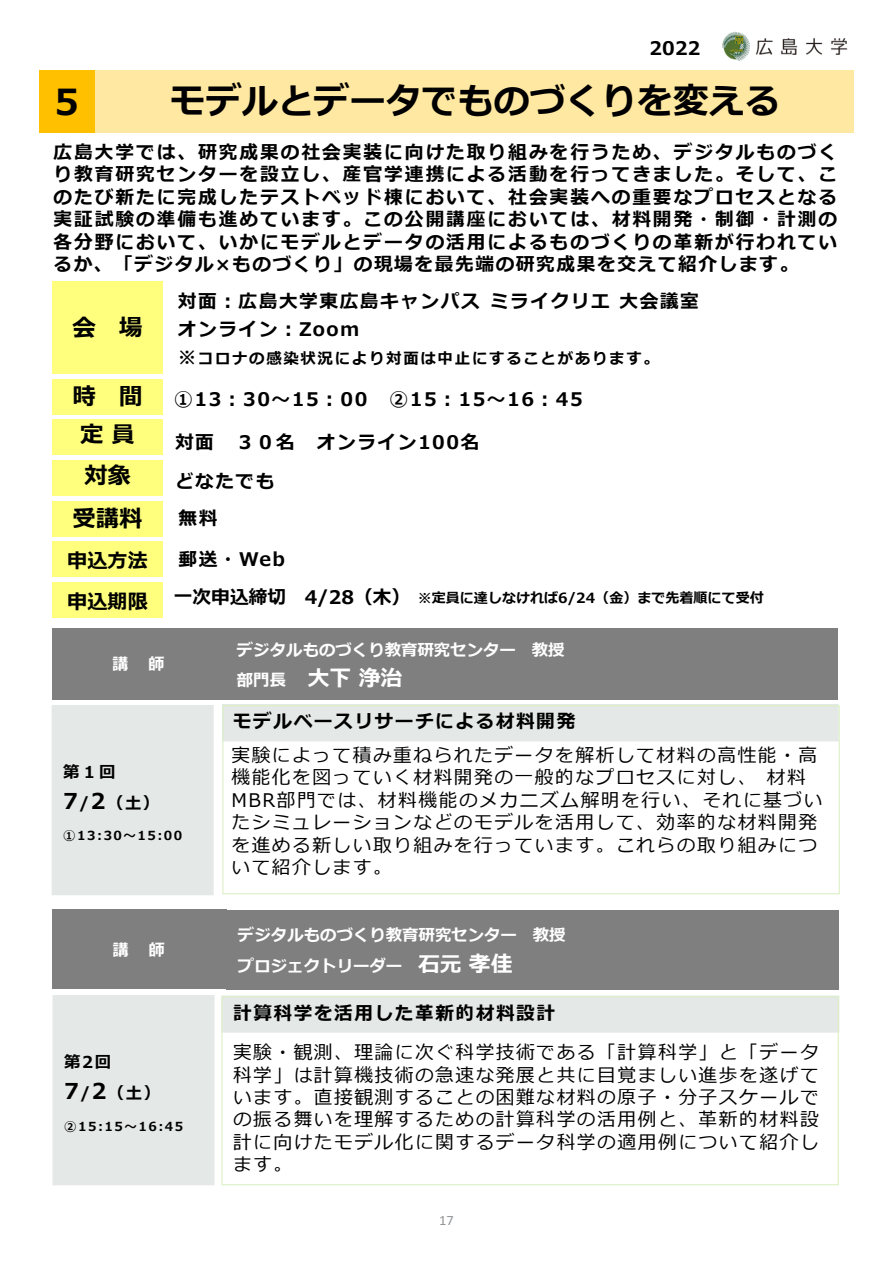
<style>
.page{position:relative;width:893px;height:1263px;background:#fff}
.page>*{position:absolute;margin:0;border:0;box-sizing:border-box;transform-origin:0 0}
.t1{font:700 35.85px "Meiryo";color:#000}
.t2{font:700 23.4px/41px "Meiryo";color:#000}
.t3{font:700 21.9px "Meiryo";color:#fff}
.t4{font:700 20.1px/41.2px "Meiryo";letter-spacing:.005em;color:#000}
.t5{font:700 18.75px/22.5px "Meiryo";letter-spacing:.08em;color:#000}
.t6{font:18.75px/22.5px "Meiryo";letter-spacing:.08em;color:#000}
.t7{font:700 16.35px/30.3px "Meiryo";letter-spacing:.005em;color:#fff}
.t8{font:700 16.35px/31px "Meiryo";letter-spacing:.095em;color:#000}
.t9{font:700 15.45px "Meiryo";letter-spacing:.115em;color:#000}
.t10{font:14.4px "Calibri";color:#939598}
.t11{font:700 14.1px "Meiryo";color:#000}
.t12{font:14.1px "Calibri";color:#898989}
.t13{font:700 12.45px "Meiryo";letter-spacing:.12em;color:#000}
.s1{font-size:18.75px}
.s2{font-size:21.9px}
.s3{font-size:16.35px}
</style>
<div class="page">
<div style="left:39px;top:70px;width:72px;height:63px;background:#ffc000"></div>
<div style="left:95px;top:70px;width:759px;height:62px;background:#ffe8a1"></div>
<div style="left:52px;top:379px;width:111px;height:36px;background:#ffff7d"></div>
<div style="left:52px;top:501px;width:111px;height:35px;background:#ffff7d"></div>
<div style="left:52px;top:628px;width:174px;height:72px;background:#7f7f7f"></div>
<div style="left:226px;top:628px;width:611px;height:72px;background:#7f7f7f"></div>
<div style="left:222px;top:705px;width:618px;height:189px;border:1px solid #dcf0c6"></div>
<div style="left:52px;top:419px;width:111px;height:36px;background:#ffff7d"></div>
<div style="left:52px;top:460px;width:111px;height:36px;background:#ffff7d"></div>
<div style="left:52px;top:541px;width:111px;height:36px;background:#ffff7d"></div>
<div style="left:52px;top:582px;width:111px;height:36px;background:#ffff7d"></div>
<div style="left:52px;top:282px;width:111px;height:92px;background:#ffff7d"></div>
<div style="left:53px;top:995px;width:162px;height:190px;background:#e4e8e6"></div>
<div style="left:221px;top:996px;width:618px;height:189px;border:1px solid #dcf0c6"></div>
<div style="left:227px;top:910px;width:612px;height:79px;background:#7f7f7f"></div>
<div style="left:52px;top:909px;width:175px;height:80px;background:#7f7f7f"></div>
<img style="left:722px;top:32px;width:126px;height:30px">
<p class="t5" style="left:650px;top:38px;width:52px">2022</p>
<h1 class="t1" style="left:49px;top:79px;width:37px">５</h1>
<h1 class="t1" style="left:170px;top:77px;width:612px">モデルとデータでものづくりを変える</h1>
<p class="t5" style="left:53px;top:144px;width:785px;text-align:justify">広島大学では、研究成果の社会実装に向けた取り組みを⾏うため、デジタルものづくり教育研究センターを設⽴し、産官学連携による活動を⾏ってきました。そして、このたび新たに完成したテストベッド棟において、社会実装への重要なプロセスとなる実証試験の準備も進めています。この公開講座においては、材料開発・制御・計測の各分野において、いかにモデルとデータの活用よるものづくりの革新が⾏われているか、「デジタル×ものづくり」の現場を最先端の研究成果を交えて紹介します。</p>
<p class="t5" style="left:53px;top:231px;width:785px;text-indent:434px">によるものづくりの⾰新が⾏われているか、「デジタル×ものづくり」の現場を最先端の研究成果を交えて紹介します。</p>
<p class="t2" style="left:72px;top:310px;width:72px">会 場</p>
<p class="t5" style="left:178px;top:290px;width:522px;line-height:28px">対面︓広島大学東広島キャンパスミライクリエ大会議室オンライン︓Zoom</p>
<p class="t9" style="left:178px;top:350px;width:483px"><span class="s1">※</span>コロナの感染状況により対面は中止にすることがあります。</p>
<p class="t9" style="left:198px;top:348px;width:462px">コロナの感染状況により対面は中止にすることがあります。</p>
<p class="t2" style="left:72px;top:380px;width:72px">時 間</p>
<p class="t5" style="left:174px;top:391px;width:410px">①13︓30〜15︓00 ②15︓15〜16︓45</p>
<p class="t5" style="left:175px;top:434px;width:306px">対面 ３０名 オンライン100名</p>
<p class="t2" style="left:80px;top:417px;width:56px">定員対象</p>
<p class="t5" style="left:175px;top:473px;width:101px">どなたでも</p>
<p class="t2" style="left:72px;top:501px;width:72px">受講料</p>
<p class="t5" style="left:179px;top:510px;width:40px">無料</p>
<p class="t4" style="left:108px;top:541px;width:22px">方</p>
<p class="t4" style="left:67px;top:543px;width:82px">申込⽅法申込期限</p>
<p class="t5" style="left:179px;top:551px;width:108px">郵送・Web</p>
<p class="t11" style="left:174px;top:588px;width:591px"><span class="s1">⼀次申込締切 4/28（木）</span> ※定員に達しなければ6/24（⾦）まで先着順にて受付</p>
<p class="t11" style="left:170px;top:590px;width:591px"><span class="s1">一次申込締切 4/28（木）</span> ※定員に達しなければ6/24（⾦）まで先着順にて受付</p>
<p class="t7" style="left:112px;top:649px;width:54px">講 師</p>
<p class="t7" style="left:112px;top:652px;width:54px">講 師</p>
<p class="t8" style="left:80px;top:757px;width:81px;text-indent:-16px">第１回<br>/ （土）</p>
<p class="t13" style="left:63px;top:827px;width:121px">①13:30〜15:00</p>
<p class="t8" style="left:63px;top:759px;width:98px">第１回<br><span class="s2">7</span>/<span class="s2">2</span>（土）</p>
<p class="t13" style="left:63px;top:829px;width:121px">①13:30〜15:00</p>
<p class="t7" style="left:112px;top:935px;width:54px">講 師</p>
<p class="t7" style="left:112px;top:937px;width:54px">講 師</p>
<p class="t8" style="left:80px;top:1047px;width:81px;text-indent:-16px">第2回<br>/ （土）</p>
<p class="t13" style="left:64px;top:1117px;width:121px">②15:15〜16:45</p>
<p class="t8" style="left:64px;top:1049px;width:98px">第2回<br><span class="s2">7</span>/<span class="s2">2</span>（土）</p>
<p class="t13" style="left:64px;top:1119px;width:121px">②15:15〜16:45</p>
<p class="t7" style="left:237px;top:635px;width:329px">デジタルものづくり教育研究センター 教授部⾨⻑</p>
<p class="t7" style="left:237px;top:637px;width:329px">デジタルものづくり教育研究センター 教授</p>
<p class="t3" style="left:237px;top:665px;width:167px"><span class="s3">部門⻑</span> 大下浄治</p>
<p class="t5" style="left:233px;top:713px;width:344px">モデルベースリサーチによる材料開発</p>
<p class="t6" style="left:232px;top:747px;width:592px">実験によって積み重ねられたデータを解析して材料の⾼性能・⾼機能化を図っていく材料開発の⼀般的なプロセスに対し、材料<br>MBR部⾨では、材料機能のメカニズム解明を⾏い、それに基づいたシミュレーションなどのモデルを活用して、効率的な材料開発を進める新しい取り組みを⾏っています。これらの取り組みについて紹介します。</p>
<p class="t6" style="left:575px;top:812px;width:20px">⽤</p>
<p class="t7" style="left:238px;top:921px;width:329px">デジタルものづくり教育研究センター 教授プロジェクトリーダー</p>
<p class="t7" style="left:238px;top:923px;width:329px">デジタルものづくり教育研究センター 教授プロジェクトリーダー <span class="s2">石元孝佳</span></p>
<p class="t5" style="left:415px;top:1003px;width:20px">⾰</p>
<p class="t5" style="left:233px;top:1005px;width:323px">計算科学を活用した革新的材料設計</p>
<p class="t6" style="left:233px;top:1044px;width:587px;text-align:justify">実験・観測、理論に次ぐ科学技術である「計算科学」と「データ科学」は計算機技術の急速な発展と共に⽬覚ましい進歩を遂げています。直接観測することの困難な材料の原子・分子スケールでの振る舞いを理解するための計算科学の活用例と、⾰新的材料設計に向けたモデル化に関するデータ科学の適用例について紹介します。</p>
<p class="t6" style="left:597px;top:1064px;width:20px">目</p>
<p class="t6" style="left:638px;top:1087px;width:20px">⼦</p>
<p class="t6" style="left:699px;top:1087px;width:20px">⼦</p>
<p class="t6" style="left:618px;top:1109px;width:20px">⽤</p>
<p class="t6" style="left:638px;top:1132px;width:20px">⽤</p>
<p class="t12" style="left:438px;top:1208px;width:16px">17</p>
<p class="t12" style="left:438px;top:1210px;width:16px">17</p>
<p class="t10" style="left:439px;top:1210px;width:16px">17</p>
</div>
